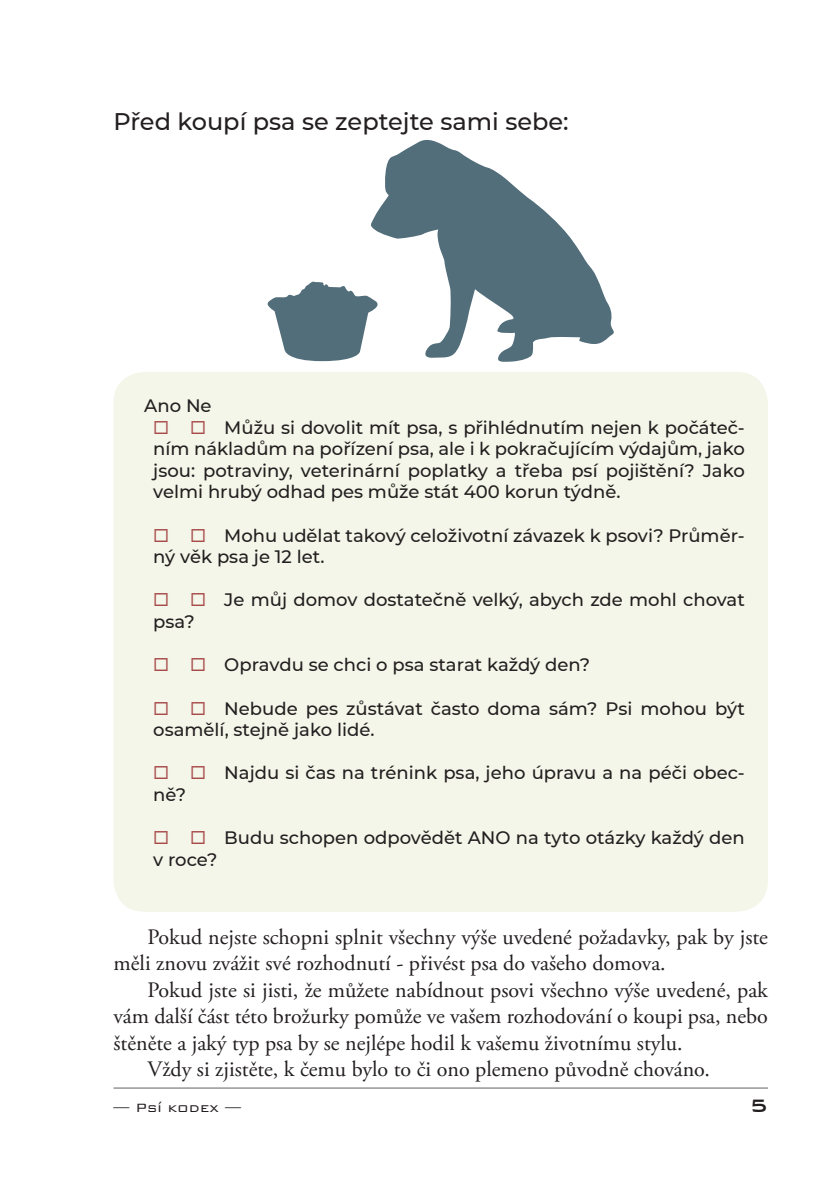
<style>
.page{position:relative;width:840px;height:1191px;background:#fff}
.page>*{position:absolute;margin:0;border:0;box-sizing:border-box;transform-origin:0 0}
.t1{font:500 24px "Montserrat";color:#231f20}
.t2{font:500 24px "Bank Gothic";color:#231f20}
.t3{font:22px/26.4px "Adobe Garamond Pro";color:#231f20}
.t4{font:500 18px/21.6px "Montserrat";color:#231f20}
.t5{font:300 16px "Bank Gothic";color:#231f20}
.s1{color:#a74a49}
</style>
<div class="page">
<hr style="left:113px;top:1087px;width:654px;height:1px;background:#636366">
<svg style="left:371px;top:139px;width:243px;height:223px;fill:#58737f"></svg>
<svg style="left:267px;top:281px;width:116px;height:80px"></svg>
<div style="left:113px;top:372px;width:654px;height:539px;background:#f4f6e9;border-radius:31px"></div>
<h1 class="t1" style="left:113px;top:105px;width:456px">Před koupí psa se zeptejte sami sebe:</h1>
<p class="t4" style="left:144px;top:394px;width:69px">Ano Ne</p>
<p class="t4" style="left:153px;top:416px;width:592px;text-align:justify"><span class="s1">◻</span> <span class="s1">◻</span> Můžu si dovolit mít psa, s přihlédnutím nejen k počáteč&shy;ním nákladům na pořízení psa, ale i k pokračujícím výdajům, jako jsou: potraviny, veterinární poplatky a třeba psí pojištění? Jako velmi hrubý odhad pes může stát 400 korun týdně.</p>
<p class="t4" style="left:153px;top:524px;width:592px"><span class="s1">◻</span> <span class="s1">◻</span> Mohu udělat takový celoživotní závazek k psovi? Průměr&shy;ný věk psa je 12 let.</p>
<p class="t4" style="left:153px;top:588px;width:592px"><span class="s1">◻</span> <span class="s1">◻</span> Je můj domov dostatečně velký, abych zde mohl chovat psa?</p>
<p class="t4" style="left:153px;top:653px;width:438px"><span class="s1">◻</span> <span class="s1">◻</span> Opravdu se chci o psa starat každý den?</p>
<p class="t4" style="left:153px;top:696px;width:592px"><span class="s1">◻</span> <span class="s1">◻</span> Nebude pes zůstávat často doma sám? Psi mohou být osamělí, stejně jako lidé.</p>
<p class="t4" style="left:153px;top:761px;width:592px"><span class="s1">◻</span> <span class="s1">◻</span> Najdu si čas na trénink psa, jeho úpravu a na péči obec&shy;ně?</p>
<p class="t4" style="left:153px;top:826px;width:592px"><span class="s1">◻</span> <span class="s1">◻</span> Budu schopen odpovědět ANO na tyto otázky každý den v roce?</p>
<p class="t3" style="left:113px;top:924px;width:655px;text-indent:34px">Pokud nejste schopni splnit všechny výše uvedené požadavky, pak by jste měli znovu zvážit své rozhodnutí - přivést psa do vašeho domova.</p>
<p class="t3" style="left:147px;top:977px;width:621px">Pokud jste si jisti, že můžete nabídnout psovi všechno výše uvedené, pak</p>
<p class="t3" style="left:113px;top:1003px;width:655px">vám další část této brožurky pomůže ve vašem rozhodování o koupi psa, nebo</p>
<p class="t3" style="left:113px;top:1030px;width:570px">štěněte a jaký typ psa by se nejlépe hodil k vašemu životnímu stylu.</p>
<p class="t3" style="left:147px;top:1056px;width:563px">Vždy si zjistěte, k čemu bylo to či ono plemeno původně chováno.</p>
<p class="t5" style="left:113px;top:1095px;width:129px">— Psí kodex —</p>
<h1 class="t2" style="left:749px;top:1086px;width:20px">5</h1>
</div>
